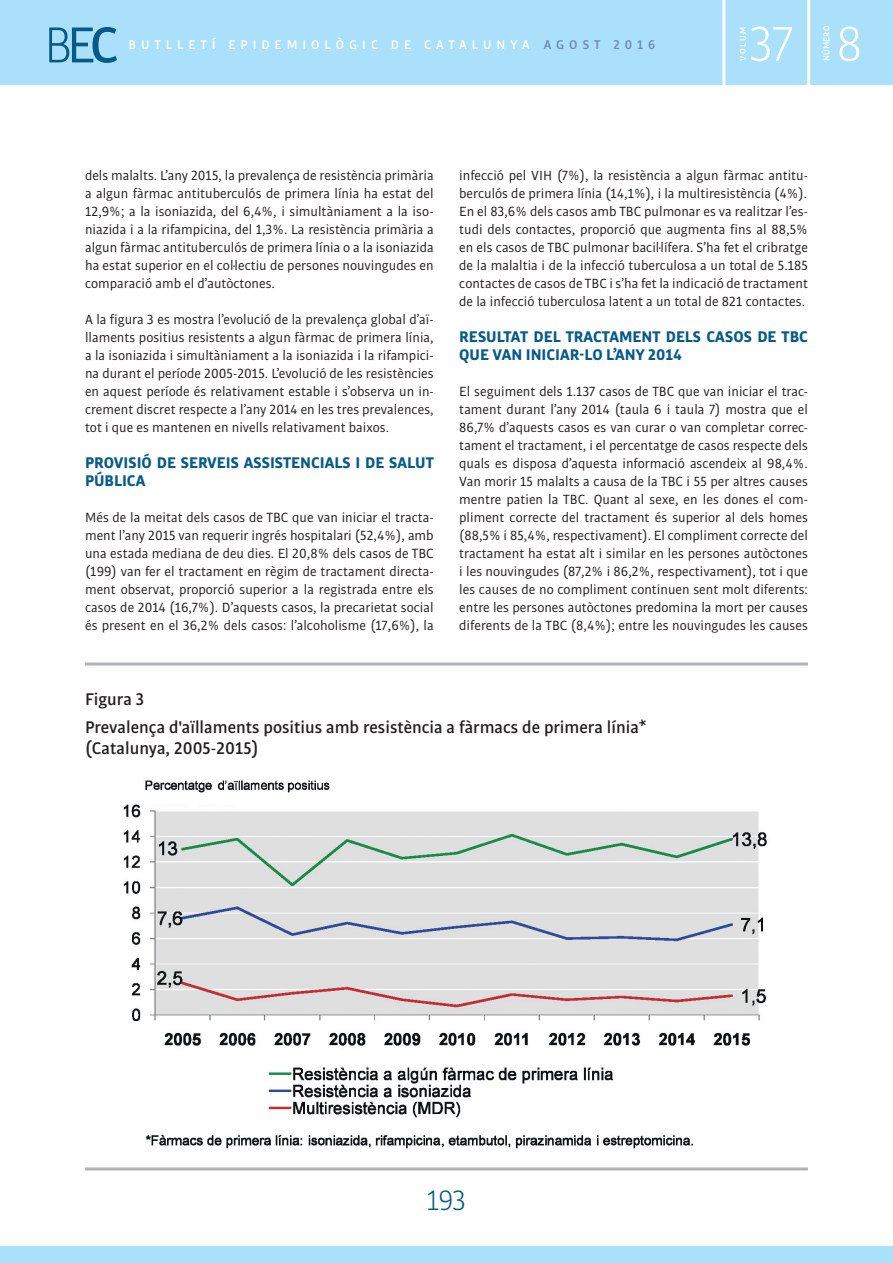
<style>
.page{position:relative;width:893px;height:1263px;background:#fff}
.page>*{position:absolute;margin:0;border:0;box-sizing:border-box;transform-origin:0 0}
.t1{font:300 54px "Bulo";color:#075a88}
.t2{font:300 52.5px "Bulo";color:#fff}
.t3{font:300 30px "Bulo";color:#075a88}
.t4{font:500 18px/28px "Bulo";color:#231f20}
.t5{font:700 16.5px/18px "Bulo";color:#075a88}
.t6{font:14.25px/18px "Bulo";color:#231f20;text-align:justify}
.t7{font:500 13.5px "Bulo";letter-spacing:.365em;color:#fff}
.t8{font:500 9px "Bulo";letter-spacing:.025em;color:#fff}
.s1{font-weight:400}
.s2{font-weight:500}
.s3{color:#7288ab}
</style>
<div class="page">
<div style="left:0;top:0;width:893px;height:85px;background:#aae0f9"></div>
<hr style="left:722px;top:0;width:3px;height:85px;background:#fff">
<hr style="left:807px;top:0;width:3px;height:85px;background:#fff">
<div style="left:0;top:1246px;width:893px;height:17px;background:#aae0f9"></div>
<img style="left:123px;top:780px;width:644px;height:369px">
<hr style="left:85px;top:1167px;width:723px;height:3px;background:#b2b3b7">
<hr style="left:85px;top:662px;width:723px;height:3px;background:#b2b3b7">
<h1 class="t1" style="left:44px;top:12px;width:76px">B<span class="s1">E</span><span class="s2">C</span></h1>
<p class="t8" style="left:737px;top:61px;width:36px;rotate:-90deg">VOLUM</p>
<h2 class="t2" style="left:749px;top:12px;width:46px">37</h2>
<p class="t8" style="left:821px;top:61px;width:37px;rotate:-90deg">NÚMERO</p>
<h2 class="t2" style="left:836px;top:12px;width:28px">8</h2>
<p class="t7" style="left:129px;top:36px;width:528px">BUTLLETÍ EPIDEMIOLÒGIC DE CATALUNYA <span class="s3">AGOST 2016</span></p>
<p class="t6" style="left:85px;top:166px;width:350px">dels malalts. L’any 2015, la prevalença de resistència primària a algun fàrmac antituberculós de primera línia ha estat del 12,9%; a la isoniazida, del 6,4%, i simultàniament a la iso&shy;niazida i a la rifampicina, del 1,3%. La resistència primària a algun fàrmac antituberculós de primera línia o a la isoniazida ha estat superior en el col·lectiu de persones nouvingudes en comparació amb el d’autòctones.</p>
<p class="t6" style="left:85px;top:310px;width:350px">A la figura 3 es mostra l’evolució de la prevalença global d’aï&shy;llaments positius resistents a algun fàrmac de primera línia, a la isoniazida i simultàniament a la isoniazida i la rifampici&shy;na durant el període 2005-2015. L’evolució de les resistències en aquest període és relativament estable i s’observa un in&shy;crement discret respecte a l’any 2014 en les tres prevalences, tot i que es mantenen en nivells relativament baixos.</p>
<p class="t5" style="left:85px;top:453px;width:350px">PROVISIÓ DE SERVEIS ASSISTENCIALS I DE SALUT<br>PÚBLICA</p>
<p class="t6" style="left:85px;top:508px;width:350px">Més de la meitat dels casos de TBC que van iniciar el tracta&shy;ment l’any 2015 van requerir ingrés hospitalari (52,4%), amb una estada mediana de deu dies. El 20,8% dels casos de TBC (199) van fer el tractament en règim de tractament directa&shy;ment observat, proporció superior a la registrada entre els casos de 2014 (16,7%). D’aquests casos, la precarietat social és present en el 36,2% dels casos: l’alcoholisme (17,6%), la</p>
<p class="t6" style="left:459px;top:166px;width:350px">infecció pel VIH (7%), la resistència a algun fàrmac antitu&shy;berculós de primera línia (14,1%), i la multiresistència (4%).<br>En el 83,6% dels casos amb TBC pulmonar es va realitzar l’es&shy;tudi dels contactes, proporció que augmenta fins al 88,5% en els casos de TBC pulmonar bacil·lífera. S’ha fet el cribratge de la malaltia i de la infecció tuberculosa a un total de 5.185 contactes de casos de TBC i s’ha fet la indicació de tractament de la infecció tuberculosa latent a un total de 821 contactes.</p>
<p class="t5" style="left:459px;top:327px;width:350px">RESULTAT DEL TRACTAMENT DELS CASOS DE TBC<br>QUE VAN INICIAR-LO L’ANY 2014</p>
<p class="t6" style="left:459px;top:382px;width:350px">El seguiment dels 1.137 casos de TBC que van iniciar el trac&shy;tament durant l’any 2014 (taula 6 i taula 7) mostra que el 86,7% d’aquests casos es van curar o van completar correc&shy;tament el tractament, i el percentatge de casos respecte dels quals es disposa d’aquesta informació ascendeix al 98,4%.<br>Van morir 15 malalts a causa de la TBC i 55 per altres causes mentre patien la TBC. Quant al sexe, en les dones el com&shy;pliment correcte del tractament és superior al dels homes (88,5% i 85,4%, respectivament). El compliment correcte del tractament ha estat alt i similar en les persones autòctones i les nouvingudes (87,2% i 86,2%, respectivament), tot i que les causes de no compliment continuen sent molt diferents: entre les persones autòctones predomina la mort per causes diferents de la TBC (8,4%); entre les nouvingudes les causes</p>
<p class="t4" style="left:85px;top:685px;width:563px">Figura 3<br>Prevalença d'aïllaments positius amb resistència a fàrmacs de primera línia*</p>
<p class="t4" style="left:85px;top:734px;width:175px">(Catalunya, 2005-2015)</p>
<h3 class="t3" style="left:426px;top:1182px;width:42px">193</h3>
</div>
